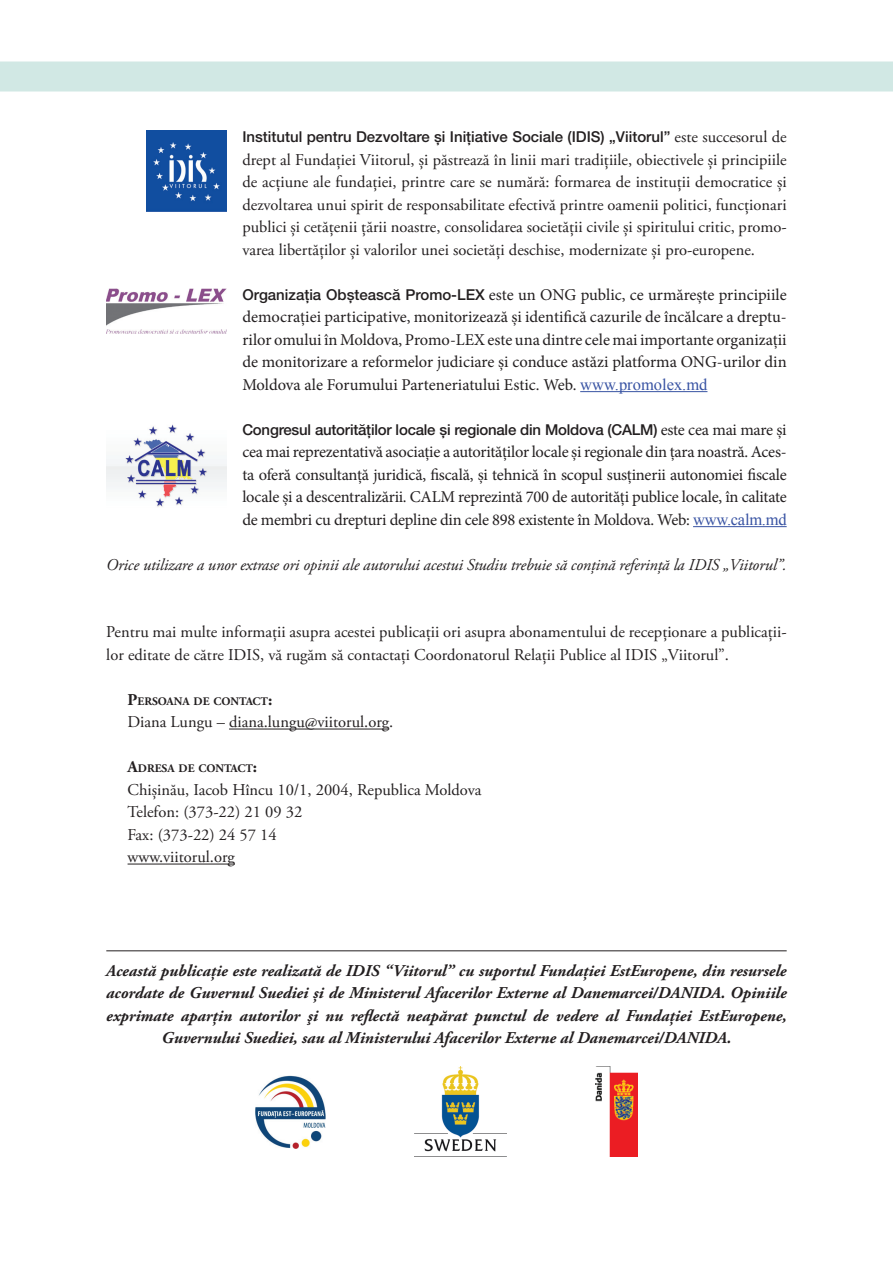
<style>
.page{position:relative;width:893px;height:1263px;background:#fff}
.page>*{position:absolute;margin:0;border:0;box-sizing:border-box;transform-origin:0 0}
.t1{font:16.5px/22.5px "Adobe Garamond Pro";color:#231f20}
.t2{font:16.5px/22.5px "Minion Pro";letter-spacing:-.015em;color:#231f20;text-align:justify}
.t3{font:italic 700 16.5px/22.5px "Adobe Garamond Pro";color:#231f20;text-align:center}
.t4{font:italic 16.5px "Adobe Garamond Pro";letter-spacing:-.01em;color:#231f20}
.t5{font:500 15px "Helvetica Neue LT Pro";color:#231f20}
.t6{font:700 11.55px "Adobe Garamond Pro";color:#231f20}
.s1{font-family:"Adobe Garamond Pro";font-weight:400;font-size:16.5px}
.s2{font-family:"Helvetica Neue LT Pro";font-weight:500;font-size:15px}
.s3{font-family:"Times New Roman";color:#3853a3}
.s4{font-family:"Minion Pro";font-weight:400;font-size:16.5px}
.s5{font-size:16.5px}
</style>
<div class="page">
<div style="left:0;top:62px;width:893px;height:30px;background:#d1e8e4"></div>
<img style="left:255px;top:1075px;width:70px;height:73px">
<img style="left:595px;top:1067px;width:43px;height:90px">
<img style="left:414px;top:1067px;width:92px;height:90px">
<hr style="left:580px;top:391px;width:127px;height:1px;background:#3853a3">
<hr style="left:693px;top:526px;width:94px;height:1px;background:#3853a3">
<hr style="left:229px;top:729px;width:160px;height:1px;background:#231f20">
<hr style="left:128px;top:864px;width:107px;height:1px;background:#231f20">
<img style="left:146px;top:130px;width:81px;height:82px">
<img style="left:106px;top:424px;width:121px;height:83px">
<img style="left:106px;top:289px;width:121px;height:45px">
<hr style="left:106px;top:950px;width:681px;height:1px;background:#231f20">
<p class="t5" style="left:242px;top:128px;width:546px">Institutul pentru Dezvoltare şi Iniţiative Sociale (IDIS) „Viitorul” <span class="s1">este succesorul de</span></p>
<p class="t1" style="left:242px;top:149px;width:546px;text-align:justify">drept al Fundaţiei Viitorul, şi păstrează în linii mari tradiţiile, obiectivele şi principiile de acţiune ale fundaţiei, printre care se numără: formarea de instituţii democratice şi dezvoltarea unui spirit de responsabilitate efectivă printre oamenii politici, funcţionari publici şi cetăţenii ţării noastre, consolidarea societăţii civile şi spiritului critic, promo&shy;varea libertăţilor şi valorilor unei societăţi deschise, modernizate şi pro-europene.</p>
<p class="t2" style="left:242px;top:283px;width:546px"><span class="s2">Organizația Obștească Promo-LEX</span> este un ONG public, ce urmărește principiile democrației participative, monitorizează și identifică cazurile de încălcare a dreptu&shy;rilor omului în Moldova, Promo-LEX este una dintre cele mai importante organizații de monitorizare a reformelor judiciare și conduce astăzi platforma ONG-urilor din Moldova ale Forumului Parteneriatului Estic. Web. <span class="s3">www.promolex.md</span></p>
<p class="t5" style="left:242px;top:421px;width:546px">Congresul autorităților locale și regionale din Moldova (CALM) <span class="s4">este cea mai mare și</span></p>
<p class="t2" style="left:242px;top:441px;width:546px">cea mai reprezentativă asociație a autorităților locale și regionale din țara noastră. Aces&shy;ta oferă consultanță juridică, fiscală, și tehnică în scopul susținerii autonomiei fiscale locale și a descentralizării. CALM reprezintă 700 de autorități publice locale, în calitate de membri cu drepturi depline din cele 898 existente în Moldova. Web: <span class="s3">www.calm.md</span></p>
<p class="t4" style="left:106px;top:555px;width:682px">Orice utilizare a unor extrase ori opinii ale autorului acestui Studiu trebuie să conţină referinţă la IDIS „Viitorul”.</p>
<p class="t1" style="left:106px;top:621px;width:682px">Pentru mai multe informaţii asupra acestei publicaţii ori asupra abonamentului de recepţionare a publicaţii&shy;lor editate de către IDIS, vă rugăm să contactaţi Coordonatorul Relații Publice al IDIS „Viitorul”.</p>
<p class="t6" style="left:128px;top:694px;width:146px"><span class="s5">P</span>ERSOANA DE CONTACT<span class="s5">:</span></p>
<p class="t1" style="left:128px;top:711px;width:267px">Diana Lungu – diana.lungu@viitorul.org.</p>
<p class="t6" style="left:128px;top:762px;width:131px"><span class="s5">A</span>DRESA DE CONTACT<span class="s5">:</span></p>
<p class="t1" style="left:128px;top:779px;width:355px">Chişinău, Iacob Hîncu 10/1, 2004, Republica Moldova<br>Telefon: (373-22) 21 09 32<br>Fax: (373-22) 24 57 14<br>www.viitorul.org</p>
<p class="t3" style="left:106px;top:960px;width:682px">Această publicație este realizată de IDIS “Viitorul” cu suportul Fundaţiei EstEuropene, din resursele acordate de Guvernul Suediei și de Ministerul Afacerilor Externe al Danemarcei/DANIDA. Opiniile exprimate aparţin autorilor şi nu reflectă neapărat punctul de vedere al Fundației EstEuropene, Guvernului Suediei, sau al Ministerului Afacerilor Externe al Danemarcei/DANIDA.</p>
</div>
